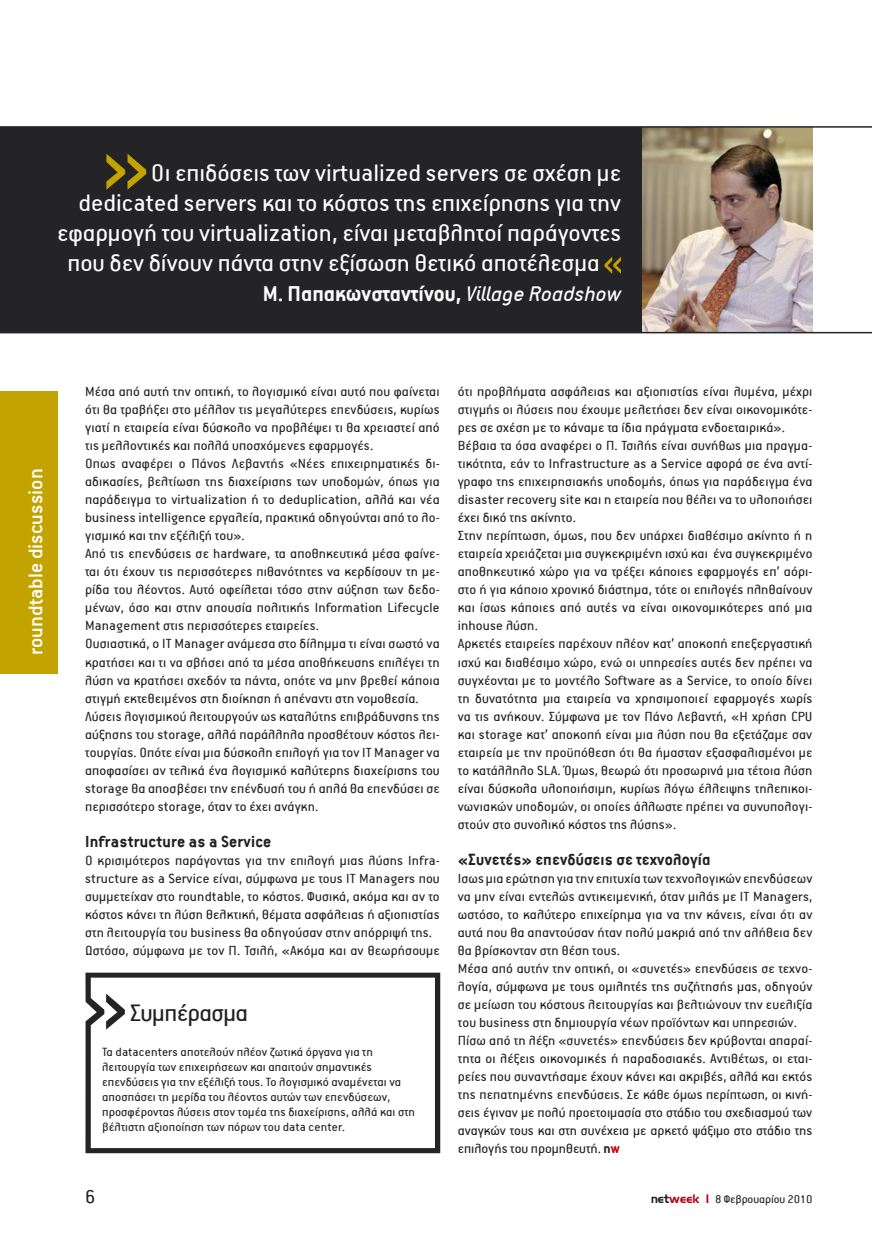
<style>
.page{position:relative;width:872px;height:1234px;background:#fff}
.page>*{position:absolute;margin:0;border:0;box-sizing:border-box;transform-origin:0 0}
.t1{font:27px "PF Premier Text";color:#fff}
.t2{font:27px "PF Premier Text";letter-spacing:-.02em;color:#212125}
.t3{font:700 24px "PF Premier Text";color:#fff}
.t4{font:500 22.5px "PF Premier Text";color:#fff}
.t5{font:21px "PF Premier Display";color:#212125}
.t6{font:700 18px "PF Premier Text";letter-spacing:.01em;color:#212125}
.t7{font:15px/18px "PF Premier Text";letter-spacing:.01em;color:#212125}
.t8{font:13.5px/15px "PF Premier Text";letter-spacing:.01em;color:#212125}
.t9{font:12.75px "PF Premier Text";color:#212125}
.s1{font-weight:400;font-style:italic}
.s2{font-weight:700}
.s3{font-weight:700;color:#c40009}
.s4{font-family:"UB Omnius"}
.s5{font-family:"UB Omnius";color:#b30215}
</style>
<div class="page">
<div style="left:0;top:128px;width:812px;height:204px;background:#242427"></div>
<div style="left:0;top:391px;width:58px;height:282px;background:#c2a300"></div>
<img style="left:642px;top:128px;width:170px;height:204px">
<svg style="left:106px;top:154px;width:40px;height:36px"></svg>
<svg style="left:604px;top:257px;width:17px;height:17px"></svg>
<hr style="left:0;top:126px;width:872px;height:2px;background:#242427">
<hr style="left:0;top:332px;width:872px;height:1px;background:#242427">
<svg style="left:85px;top:972px;width:355px;height:180px"></svg>
<svg style="left:106px;top:993px;width:19px;height:36px"></svg>
<h1 class="t1" style="left:151px;top:159px;width:471px">Οι επιδόσεις των virtualized servers σε σχέση µε</h1>
<h1 class="t1" style="left:79px;top:189px;width:544px">dedicated servers και το κόστος της επιχείρησης για την</h1>
<h1 class="t1" style="left:57px;top:219px;width:565px">εφαρµογή του virtualization, είναι µεταβλητοί παράγοντες</h1>
<h1 class="t1" style="left:67px;top:249px;width:534px">που δεν δίνουν πάντα στην εξίσωση θετικό αποτέλεσµα</h1>
<h2 class="t3" style="left:263px;top:281px;width:360px">Μ. Παπακωνσταντίνου, <span class="s1">Village Roadshow</span></h2>
<h3 class="t4" style="left:24px;top:655px;width:188px;rotate:-90deg">roundtable discussion</h3>
<p class="t7" style="left:85px;top:382px;width:356px">Μέσα από αυτή την οπτική, το λογισµικό είναι αυτό που φαίνεται ότι θα τραβήξει στο µέλλον τις µεγαλύτερες επενδύσεις, κυρίως γιατί η εταιρεία είναι δύσκολο να προβλέψει τι θα χρειαστεί από τις µελλοντικές και πολλά υποσχόµενες εφαρµογές.<br>Οπως αναφέρει ο Πάνος Λεβαντής «Νέες επιχειρηµατικές δι&shy;αδικασίες, βελτίωση της διαχείρισης των υποδοµών, όπως για παράδειγµα το virtualization ή το deduplication, αλλά και νέα business intelligence εργαλεία, πρακτικά οδηγούνται από το λο&shy;γισµικό και την εξέλιξή του».<br>Από τις επενδύσεις σε hardware, τα αποθηκευτικά µέσα φαίνε&shy;ται ότι έχουν τις περισσότερες πιθανότητες να κερδίσουν τη µε&shy;ρίδα του λέοντος. Αυτό οφείλεται τόσο στην αύξηση των δεδο&shy;µένων, όσο και στην απουσία πολιτικής Information Lifecycle Management στις περισσότερες εταιρείες.<br>Ουσιαστικά, ο IT Manager ανάµεσα στο δίληµµα τι είναι σωστό να κρατήσει και τι να σβήσει από τα µέσα αποθήκευσης επιλέγει τη λύση να κρατήσει σχεδόν τα πάντα, οπότε να µην βρεθεί κάποια στιγµή εκτεθειµένος στη διοίκηση ή απέναντι στη νοµοθεσία.<br>Λύσεις λογισµικού λειτουργούν ως καταλύτης επιβράδυνσης της αύξησης του storage, αλλά παράλληλα προσθέτουν κόστος λει&shy;τουργίας. Οπότε είναι µια δύσκολη επιλογή για τον IT Manager να αποφασίσει αν τελικά ένα λογισµικό καλύτερης διαχείρισης του storage θα αποσβέσει την επένδυσή του ή απλά θα επενδύσει σε περισσότερο storage, όταν το έχει ανάγκη.</p>
<p class="t6" style="left:85px;top:831px;width:188px">Infrastructure as a Service</p>
<p class="t7" style="left:85px;top:850px;width:356px">Ο κρισιµότερος παράγοντας για την επιλογή µιας λύσης Infra&shy;structure as a Service είναι, σύµφωνα µε τους IT Managers που συµµετείχαν στο roundtable, το κόστος. Φυσικά, ακόµα και αν το κόστος κάνει τη λύση θελκτική, θέµατα ασφάλειας ή αξιοπιστίας στη λειτουργία του business θα οδηγούσαν στην απόρριψή της.<br>Ωστόσο, σύµφωνα µε τον Π. Τσιλή, «Ακόµα και αν θεωρήσουµε</p>
<h1 class="t2" style="left:130px;top:999px;width:120px">Συµπέρασµα</h1>
<p class="t8" style="left:102px;top:1043px;width:314px">Τα datacenters αποτελούν πλέον ζωτικά όργανα για τη λειτουργία των επιχειρήσεων και απαιτούν σηµαντικές επενδύσεις για την εξέλιξή τους. Το λογισµικό αναµένεται να αποσπάσει τη µερίδα του λέοντος αυτών των επενδύσεων, προσφέροντας λύσεις στον τοµέα της διαχείρισης, αλλά και στη βέλτιστη αξιοποίηση των πόρων του data center.</p>
<p class="t7" style="left:458px;top:382px;width:356px">ότι προβλήµατα ασφάλειας και αξιοπιστίας είναι λυµένα, µέχρι στιγµής οι λύσεις που έχουµε µελετήσει δεν είναι οικονοµικότε&shy;ρες σε σχέση µε το κάναµε τα ίδια πράγµατα ενδοεταιρικά».<br>Βέβαια τα όσα αναφέρει ο Π. Τσιλής είναι συνήθως µια πραγµα&shy;τικότητα, εάν το Infrastructure as a Service αφορά σε ένα αντί&shy;γραφο της επιχειρησιακής υποδοµής, όπως για παράδειγµα ένα disaster recovery site και η εταιρεία που θέλει να το υλοποιήσει έχει δικό της ακίνητο.<br>Στην περίπτωση, όµως, που δεν υπάρχει διαθέσιµο ακίνητο ή η εταιρεία χρειάζεται µια συγκεκριµένη ισχύ και ένα συγκεκριµένο αποθηκευτικό χώρο για να τρέξει κάποιες εφαρµογές επ’ αόρι&shy;στο ή για κάποιο χρονικό διάστηµα, τότε οι επιλογές πληθαίνουν και ίσως κάποιες από αυτές να είναι οικονοµικότερες από µια inhouse λύση.<br>Αρκετές εταιρείες παρέχουν πλέον κατ’ αποκοπή επεξεργαστική ισχύ και διαθέσιµο χώρο, ενώ οι υπηρεσίες αυτές δεν πρέπει να συγχέονται µε το µοντέλο Software as a Service, το οποίο δίνει τη δυνατότητα µια εταιρεία να χρησιµοποιεί εφαρµογές χωρίς να τις ανήκουν. Σύµφωνα µε τον Πάνο Λεβαντή, «Η χρήση CPU και storage κατ’ αποκοπή είναι µια λύση που θα εξετάζαµε σαν εταιρεία µε την προϋπόθεση ότι θα ήµασταν εξασφαλισµένοι µε το κατάλληλο SLA. Όµως, θεωρώ ότι προσωρινά µια τέτοια λύση είναι δύσκολα υλοποιήσιµη, κυρίως λόγω έλλειψης τηλεπικοι&shy;νωνιακών υποδοµών, οι οποίες άλλωστε πρέπει να συνυπολογι&shy;στούν στο συνολικό κόστος της λύσης».</p>
<p class="t6" style="left:458px;top:849px;width:254px">«Συνετές» επενδύσεις σε τεχνολογία</p>
<p class="t7" style="left:458px;top:868px;width:356px">Ισως µια ερώτηση για την επιτυχία των τεχνολογικών επενδύσεων να µην είναι εντελώς αντικειµενική, όταν µιλάς µε IT Managers, ωστόσο, το καλύτερο επιχείρηµα για να την κάνεις, είναι ότι αν αυτά που θα απαντούσαν ήταν πολύ µακριά από την αλήθεια δεν θα βρίσκονταν στη θέση τους.<br>Μέσα από αυτήν την οπτική, οι «συνετές» επενδύσεις σε τεχνο&shy;λογία, σύµφωνα µε τους οµιλητές της συζήτησής µας, οδηγούν σε µείωση του κόστους λειτουργίας και βελτιώνουν την ευελιξία του business στη δηµιουργία νέων προϊόντων και υπηρεσιών.<br>Πίσω από τη λέξη «συνετές» επενδύσεις δεν κρύβονται απαραί&shy;τητα οι λέξεις οικονοµικές ή παραδοσιακές. Αντιθέτως, οι εται&shy;ρείες που συναντήσαµε έχουν κάνει και ακριβές, αλλά και εκτός της πεπατηµένης επενδύσεις. Σε κάθε όµως περίπτωση, οι κινή&shy;σεις έγιναν µε πολύ προετοιµασία στο στάδιο του σχεδιασµού των αναγκών τους και στη συνέχεια µε αρκετό ψάξιµο στο στάδιο της επιλογής του προµηθευτή. <span class="s2">n</span><span class="s3">w</span></p>
<h3 class="t5" style="left:85px;top:1188px;width:12px">6</h3>
<p class="t9" style="left:650px;top:1192px;width:164px"><span class="s4">net</span><span class="s5">week I</span> 8 Φεβρουαρίου 2010</p>
</div>
